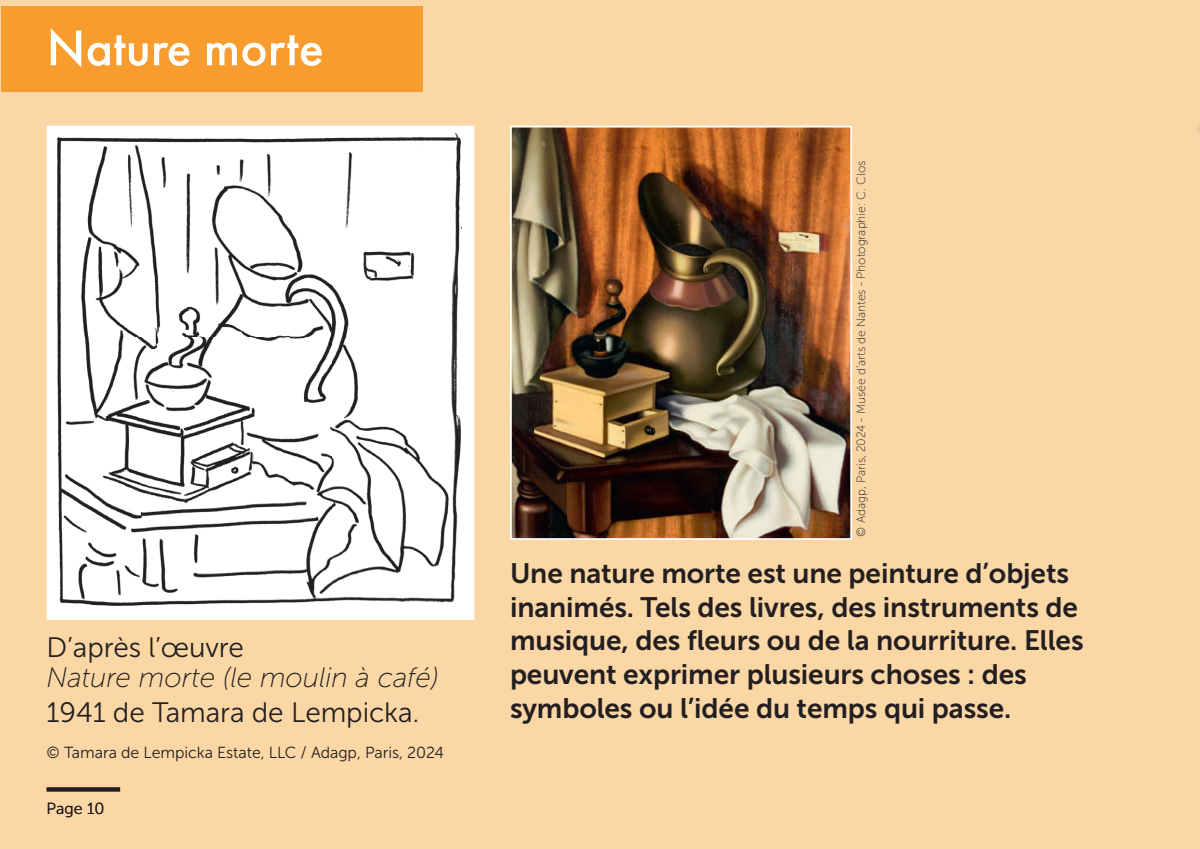
<style>
.page{position:relative;width:1200px;height:849px;background:#fff}
.page>*{position:absolute;margin:0;border:0;box-sizing:border-box;transform-origin:0 0}
.t1{font:500 52px "Futura PT";color:#fff}
.t2{font:28px/33.6px "Museo Sans 700";letter-spacing:-.005em;color:#231f20}
.t3{font:28px "Museo Sans 300";letter-spacing:-.005em;color:#231f20}
.t4{font:italic 28px "Museo Sans 100";letter-spacing:-.005em;color:#231f20}
.t5{font:16px "Museo Sans 300";letter-spacing:-.005em;color:#231f20}
.t6{font:12px "Museo Sans 100";letter-spacing:-.005em;color:#231f20}
</style>
<div class="page">
<div style="left:0;top:0;width:1199px;height:848px;background:#fbd7a6"></div>
<div style="left:1px;top:6px;width:422px;height:85px;background:#f79c2d"></div>
<img style="left:513px;top:129px;width:335px;height:407px">
<div style="left:510px;top:126px;width:341px;height:413px;border:2px solid #fff"></div>
<svg style="left:47px;top:787px;width:73px;height:4px"></svg>
<img style="left:50px;top:129px;width:421px;height:487px">
<div style="left:47px;top:126px;width:427px;height:493px;border:2px solid #fff"></div>
<h1 class="t1" style="left:47px;top:17px;width:278px">Nature morte</h1>
<p class="t3" style="left:47px;top:631px;width:199px">D’après l’œuvre</p>
<p class="t4" style="left:47px;top:661px;width:393px">Nature morte (le moulin à café)</p>
<p class="t3" style="left:47px;top:697px;width:374px">1941 de Tamara de Lempicka.</p>
<p class="t5" style="left:47px;top:743px;width:399px">© Tamara de Lempicka Estate, LLC / Adagp, Paris, 2024</p>
<p class="t5" style="left:47px;top:799px;width:59px">Page 10</p>
<p class="t6" style="left:854px;top:536px;width:377px;rotate:-90deg">© Adagp, Paris, 2024 - Musée d’arts de Nantes - Photographie: C. Clos</p>
<p class="t2" style="left:510px;top:556px;width:575px">Une nature morte est une peinture d’objets inanimés. Tels des livres, des instruments de musique, des fleurs ou de la nourriture. Elles peuvent exprimer plusieurs choses : des symboles ou l’idée du temps qui passe.</p>
</div>
